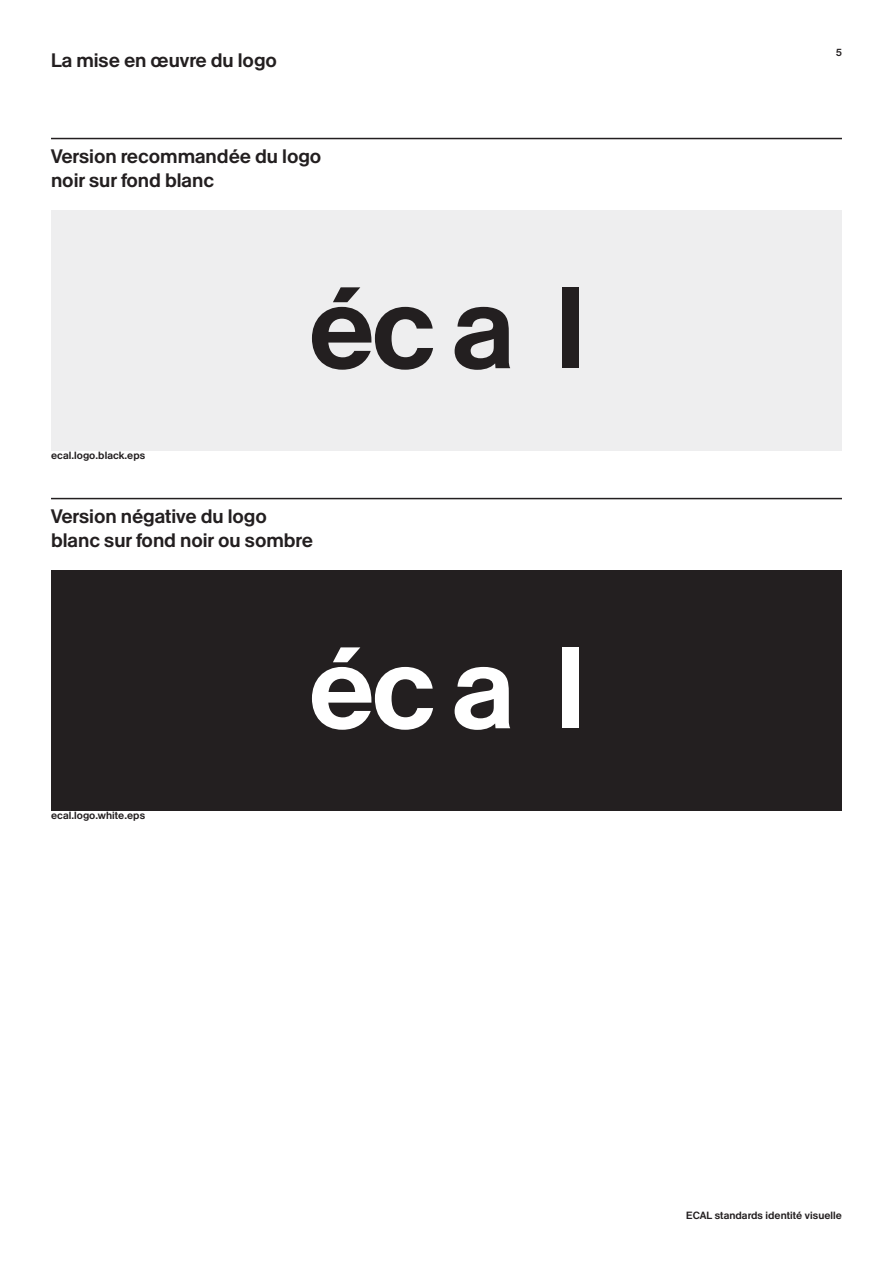
<style>
.page{position:relative;width:893px;height:1263px;background:#fff}
.page>*{position:absolute;margin:0;border:0;box-sizing:border-box;transform-origin:0 0}
.t1{font:500 115.5px "Antique E";color:#231f20}
.t2{font:500 115.5px "Antique E";color:#fff}
.t3{font:500 19.5px/24px "Antique";letter-spacing:-.005em;color:#231f20}
.t4{font:500 10.5px "Antique";letter-spacing:.005em;color:#231f20}
</style>
<div class="page">
<hr style="left:51px;top:138px;width:791px;height:1px;background:#231f20">
<div style="left:51px;top:211px;width:791px;height:240px;background:#eeeeef"></div>
<div style="left:51px;top:571px;width:791px;height:240px;background:#231f20"></div>
<hr style="left:51px;top:498px;width:791px;height:1px;background:#231f20">
<p class="t3" style="left:51px;top:48px;width:227px">La mise en œuvre du logo</p>
<p class="t3" style="left:51px;top:144px;width:272px">Version recommandée du logo noir sur fond blanc</p>
<p class="t4" style="left:51px;top:450px;width:96px">ecal.logo.black.eps</p>
<h1 class="t1" style="left:308px;top:264px;width:278px">éc a l</h1>
<p class="t3" style="left:51px;top:504px;width:263px">Version négative du logo blanc sur fond noir ou sombre</p>
<p class="t4" style="left:51px;top:810px;width:96px">ecal.logo.white.eps</p>
<h1 class="t2" style="left:308px;top:624px;width:278px">éc a l</h1>
<p class="t4" style="left:836px;top:47px;width:7px">5</p>
<p class="t4" style="left:686px;top:1209px;width:157px">ECAL standards identité visuelle</p>
</div>
